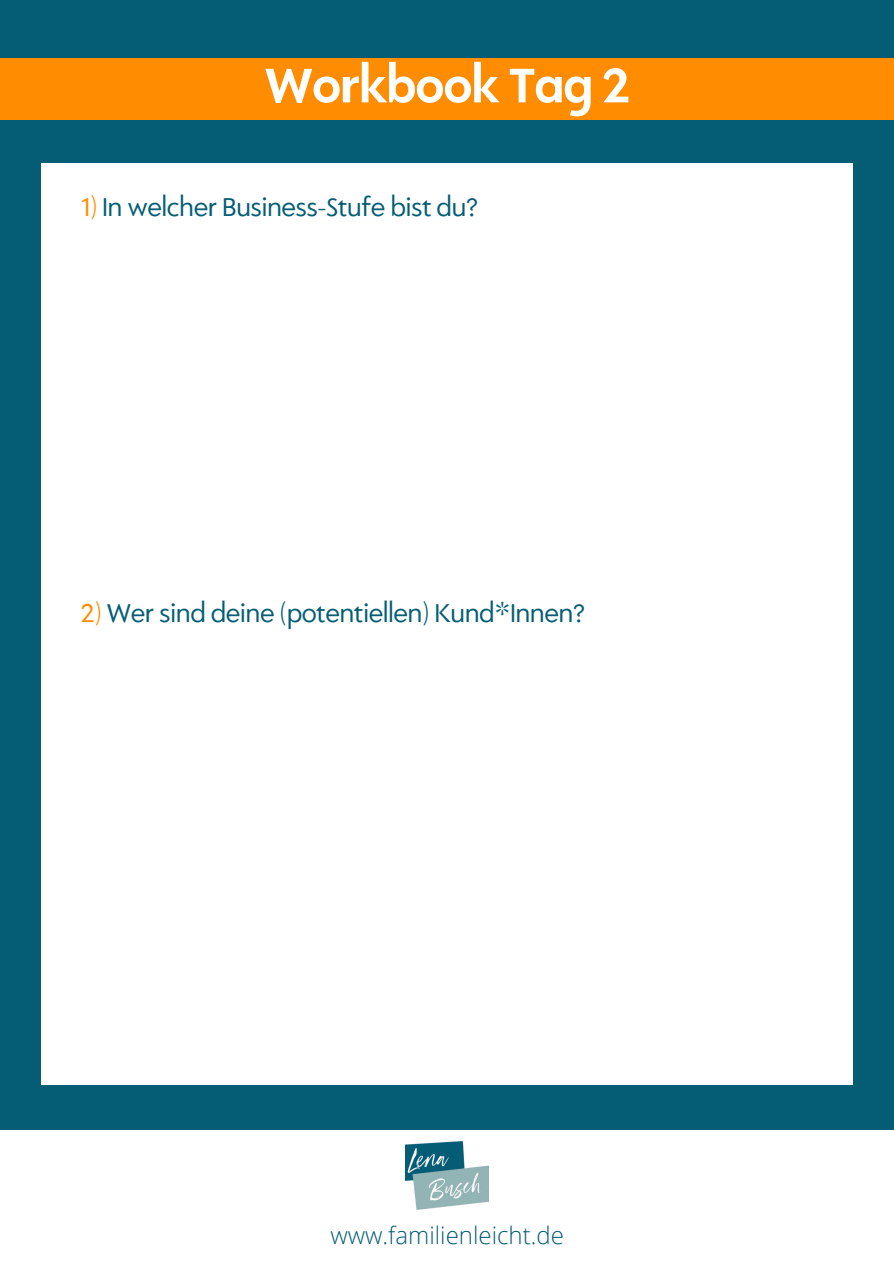
<style>
.page{position:relative;width:894px;height:1264px;background:#fff}
.page>*{position:absolute;margin:0;border:0;box-sizing:border-box;transform-origin:0 0}
.t1{font:54px "PGF Now Medium";color:#fff}
.t2{font:28.5px "PGF Now Book";color:#055d75}
.t3{font:300 24px "Open Sans";color:#055d75}
.s1{color:#ff8c01}
</style>
<div class="page">
<div style="left:0;top:0;width:893px;height:1129px;background:#055d75"></div>
<img style="left:406px;top:1141px;width:82px;height:67px">
<div style="left:0;top:58px;width:893px;height:62px;background:#ff8c01"></div>
<div style="left:42px;top:164px;width:810px;height:921px;background:#fff"></div>
<p class="t1" style="left:265px;top:62px;width:365px">Workbook Tag 2</p>
<p class="t2" style="left:81px;top:195px;width:398px"><span class="s1">1)</span> In welcher Business-Stufe bist du?</p>
<p class="t2" style="left:81px;top:600px;width:505px"><span class="s1">2)</span> Wer sind deine (potentiellen) Kund*Innen?</p>
<p class="t3" style="left:330px;top:1218px;width:235px">www.familienleicht.de</p>
</div>
